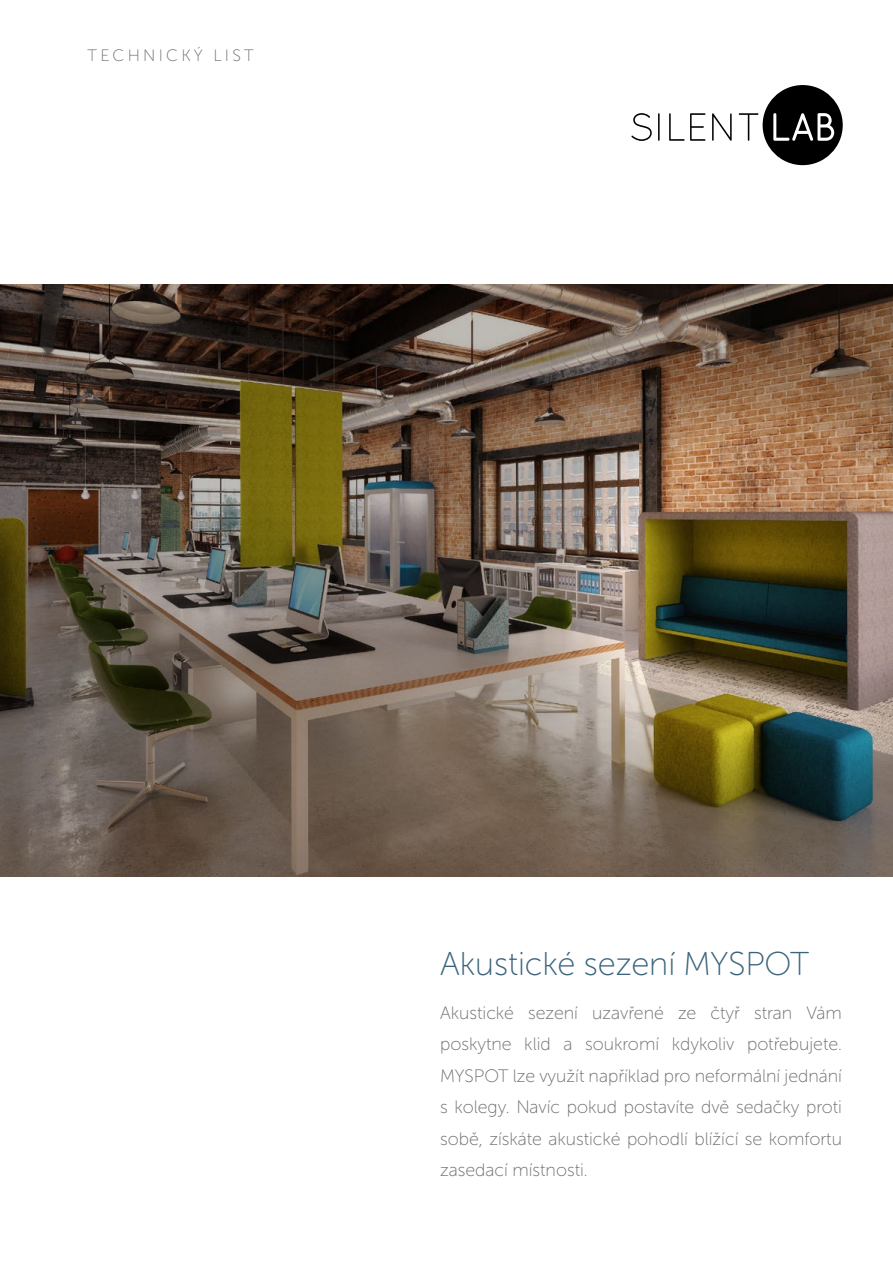
<style>
.page{position:relative;width:893px;height:1263px;background:#fff}
.page>*{position:absolute;margin:0;border:0;box-sizing:border-box;transform-origin:0 0}
.t1{font:33px "Museo Sans Rounded 100";color:#3a637d}
.t2{font:18px/31.5px "Museo Sans Rounded 100";color:#6d6e71;text-align:justify}
.t3{font:16.5px "Museo Sans Rounded 100";letter-spacing:.2em;color:#6d6e71}
</style>
<div class="page">
<img style="left:0;top:285px;width:893px;height:591px">
<div style="left:763px;top:85px;width:80px;height:80px;background:#000;border-radius:50%"></div>
<svg style="left:631px;top:113px;width:21px;height:28px"></svg>
<hr style="left:658px;top:113px;width:2px;height:28px;background:#000">
<svg style="left:669px;top:113px;width:36px;height:28px"></svg>
<svg style="left:712px;top:113px;width:20px;height:28px"></svg>
<svg style="left:739px;top:113px;width:19px;height:28px"></svg>
<svg style="left:773px;top:113px;width:61px;height:28px"></svg>
<p class="t3" style="left:88px;top:47px;width:168px">TECHNICKÝ LIST</p>
<h1 class="t1" style="left:440px;top:946px;width:371px">Akustické sezení MYSPOT</h1>
<p class="t2" style="left:440px;top:997px;width:403px">Akustické sezení uzavřené ze čtyř stran Vám poskytne klid a soukromí kdykoliv potřebujete.<br>MYSPOT lze využít například pro neformální jednání s kolegy. Navíc pokud postavíte dvě sedačky proti sobě, získáte akustické pohodlí blížící se komfortu zasedací místnosti.</p>
</div>
